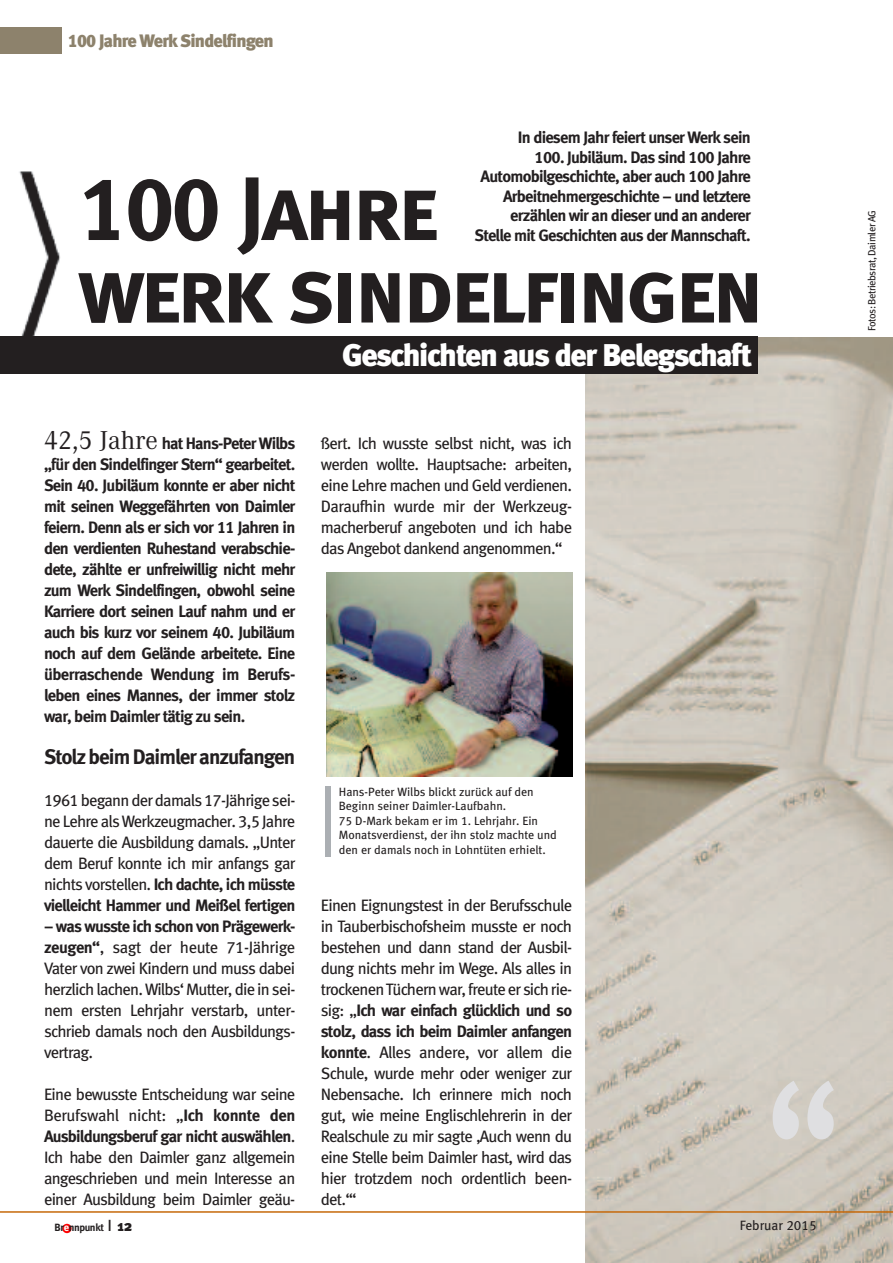
<style>
.page{position:relative;width:893px;height:1263px;background:#fff}
.page>*{position:absolute;margin:0;border:0;box-sizing:border-box;transform-origin:0 0}
.t1{font:210px "Meta Book LF";color:#dfdfe1;scale:.8 1}
.t2{font:90px/82.5px "Meta Bold Lf Caps";letter-spacing:-.045em;color:#231f20}
.t3{font:900 31.35px "Meta";letter-spacing:-.05em;color:#fff}
.t4{font:21px "Meta Bold LF";letter-spacing:-.045em;color:#231f20}
.t5{font:18px "Meta Black Lf";letter-spacing:-.045em;color:#8d826c}
.t6{font:16.5px/21px "Meta Book LF";letter-spacing:-.045em;color:#231f20;text-align:justify}
.t7{font:16.5px/21px "Meta Bold LF";letter-spacing:-.045em;color:#231f20}
.t8{font:13.5px "Meta Book LF";color:#231f20}
.t9{font:12px/14.4px "Meta Book LF";color:#231f20}
.t10{font:10.5px "Meta Book LF";letter-spacing:-.045em;color:#231f20}
.t11{font:700 10.5px "Meta";letter-spacing:-.035em;color:#231f20}
.s1{font-family:"Corporate A";font-size:27px}
.s2{font-family:"Meta Book LF"}
.s3{font-family:"Meta Bold LF"}
.s4{color:#fff}
.s5{font-family:"Meta Normal Caps";font-weight:400;font-size:21px}
.s6{font-weight:900;font-size:15px}
</style>
<div class="page">
<img style="left:586px;top:338px;width:307px;height:925px">
<div style="left:62px;top:1224px;width:10px;height:9px;background:#f00;border-radius:50%"></div>
<div style="left:0;top:27px;width:62px;height:27px;background:#8d826c"></div>
<hr style="left:0;top:1211px;width:893px;height:2px;background:#c6690a">
<img style="left:0;top:171px;width:72px;height:166px">
<div style="left:0;top:337px;width:758px;height:37px;background:#231f20"></div>
<img style="left:326px;top:572px;width:247px;height:205px">
<div style="left:326px;top:786px;width:5px;height:71px;background:#abafb3"></div>
<p class="t5" style="left:68px;top:35px;width:207px">100 Jahre WerkSindelfingen</p>
<p class="t7" style="left:475px;top:129px;width:278px;line-height:19.5px;text-align:right">In diesem Jahr feiert unser Werk sein<br>100. Jubiläum. Das sind 100 Jahre Automobilgeschichte, aber auch 100 Jahre Arbeitnehmergeschichte – und letztere erzählen wir an dieser und an anderer Stelle mit Geschichten aus der Mannschaft.</p>
<h2 class="t2" style="left:78px;top:176px;width:687px">100 Jahre<br>werk sindelfingen</h2>
<p class="t7" style="left:44px;top:434px;width:253px;text-align:justify"><span class="s1">42,5 Jahre</span> hat Hans-Peter Wilbs „für den Sindelfinger Stern“ gearbeitet.<br>Sein 40. Jubiläum konnte er aber nicht mit seinen Weggefährten von Daimler feiern. Denn als er sich vor 11 Jahren in den verdienten Ruhestand verabschie&shy;dete, zählte er unfreiwillig nicht mehr zum Werk Sindelfingen, obwohl seine Karriere dort seinen Lauf nahm und er auch bis kurz vor seinem 40. Jubiläum noch auf dem Gelände arbeitete. Eine überraschende Wendung im Berufs&shy;leben eines Mannes, der immer stolz war, beim Daimler tätig zu sein.</p>
<p class="t4" style="left:44px;top:749px;width:253px">Stolzbeim Daimler anzufangen</p>
<p class="t6" style="left:44px;top:791px;width:253px">1961 begann der damals17-Jährige sei&shy;ne Lehre als Werkzeugmacher. 3,5 Jahre dauerte die Ausbildung damals. „Unter dem Beruf konnte ich mir anfangs gar</p>
<p class="t7" style="left:44px;top:875px;width:253px"><span class="s2">nichts vorstellen.</span> Ich dachte, ich müsste vielleicht Hammer und Meißel fertigen</p>
<p class="t7" style="left:44px;top:917px;width:253px">– was wusste ich schon von Prägewerk-</p>
<p class="t6" style="left:44px;top:938px;width:253px"><span class="s3">zeugen“</span>, sagt der heute 71-Jährige Vater von zwei Kindern und muss dabei herzlich lachen. Wilbs‘ Mutter, die in sei&shy;nem ersten Lehrjahr verstarb, unter&shy;schrieb damals noch den Ausbildungs&shy;vertrag.</p>
<p class="t6" style="left:44px;top:1085px;width:253px">Eine bewusste Entscheidung war seine<br>Berufswahl nicht: „<span class="s3">Ich konnte den</span></p>
<p class="t7" style="left:44px;top:1127px;width:253px">Ausbildungsberuf gar nicht auswählen<span class="s2">.</span></p>
<p class="t6" style="left:44px;top:1148px;width:253px">Ich habe den Daimler ganz allgemein angeschrieben und mein Interesse an einer Ausbildung beim Daimler geäu-</p>
<p class="t11" style="left:55px;top:1221px;width:79px">Br<span class="s4">e</span>nnpunkt <span class="s5">i</span> <span class="s6">12</span></p>
<h3 class="t3" style="left:342px;top:344px;width:412px">Geschichten aus der Belegschaft</h3>
<p class="t6" style="left:321px;top:434px;width:253px">ßert. Ich wusste selbst nicht, was ich werden wollte. Hauptsache: arbeiten, eine Lehre machen und Geld verdienen.<br>Daraufhin wurde mir der Werkzeug&shy;macherberuf angeboten und ich habe das Angebot dankend angenommen.“</p>
<p class="t9" style="left:339px;top:786px;width:219px">Hans-Peter Wilbs blickt zurück auf den Beginn seiner Daimler-Laufbahn.<br>75 D-Mark bekam er im 1. Lehrjahr. Ein Monatsverdienst, der ihn stolz machte und den er damals noch in Lohntüten erhielt.</p>
<p class="t6" style="left:321px;top:896px;width:253px">Einen Eignungstest in der Berufsschule in Tauberbischofsheim musste er noch bestehen und dann stand der Ausbil&shy;dung nichts mehr im Wege. Als alles in trockenenTüchern war, freute er sich rie-</p>
<p class="t7" style="left:321px;top:1001px;width:253px"><span class="s2">sig: „</span>Ich war einfach glücklich und so stolz, dass ich beim Daimler anfangen</p>
<p class="t6" style="left:321px;top:1043px;width:253px"><span class="s3">konnte</span>. Alles andere, vor allem die Schule, wurde mehr oder weniger zur Nebensache. Ich erinnere mich noch gut, wie meine Englischlehrerin in der Realschule zu mir sagte ‚Auch wenn du eine Stelle beim Daimler hast, wird das hier trotzdem noch ordentlich been&shy;det.‘“</p>
<h1 class="t1" style="left:763px;top:1086px;width:99px">“</h1>
<p class="t8" style="left:740px;top:1221px;width:78px">Februar 2015</p>
<p class="t10" style="left:868px;top:331px;width:122px;rotate:-90deg">Fotos: Betriebsrat, Daimler AG</p>
</div>
